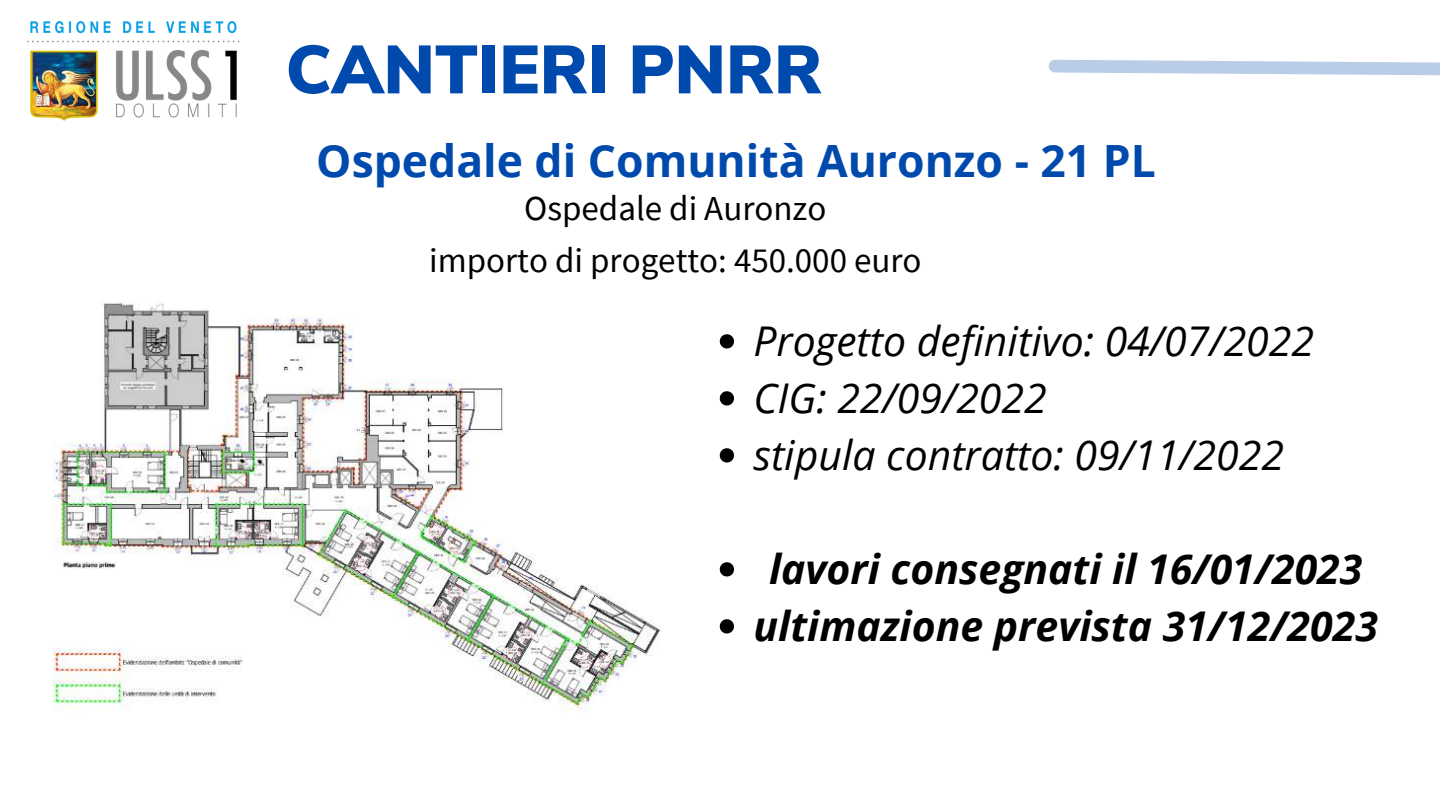
<style>
.page{position:relative;width:1440px;height:810px;background:#fff}
.page>*{position:absolute;margin:0;border:0;box-sizing:border-box;transform-origin:0 0}
.t1{font:900 68px "Nunito Sans";color:#004aad}
.t2{font:700 44.5px "Open Sans";color:#004aad}
.t3{font:italic 41px/57px "Open Sans";color:#000}
.t4{font:italic 700 41px/57px "Open Sans";color:#000;text-align:center}
.t5{font:35px/52.5px "Source Sans Pro";color:#000;text-align:center}
</style>
<div class="page">
<svg style="left:1048px;top:59px;width:392px;height:17px"></svg>
<img style="left:27px;top:21px;width:213px;height:100px">
<img style="left:52px;top:302px;width:609px;height:410px">
<svg style="left:720px;top:334px;width:14px;height:14px"></svg>
<svg style="left:720px;top:391px;width:14px;height:15px"></svg>
<svg style="left:720px;top:448px;width:14px;height:14px"></svg>
<svg style="left:720px;top:562px;width:14px;height:14px"></svg>
<svg style="left:720px;top:619px;width:14px;height:15px"></svg>
<h1 class="t1" style="left:286px;top:20px;width:538px">CANTIERI PNRR</h1>
<p class="t2" style="left:316px;top:129px;width:841px">Ospedale di Comunità Auronzo - 21 PL</p>
<p class="t5" style="left:429px;top:182px;width:494px">Ospedale di Auronzo<br>importo di progetto: 450.000 euro</p>
<p class="t3" style="left:753px;top:312px;width:562px">Progetto definitivo: 04/07/2022<br>CIG: 22/09/2022<br>stipula contratto: 09/11/2022</p>
<p class="t4" style="left:754px;top:540px;width:626px">lavori consegnati il 16/01/2023 ultimazione prevista 31/12/2023</p>
</div>
